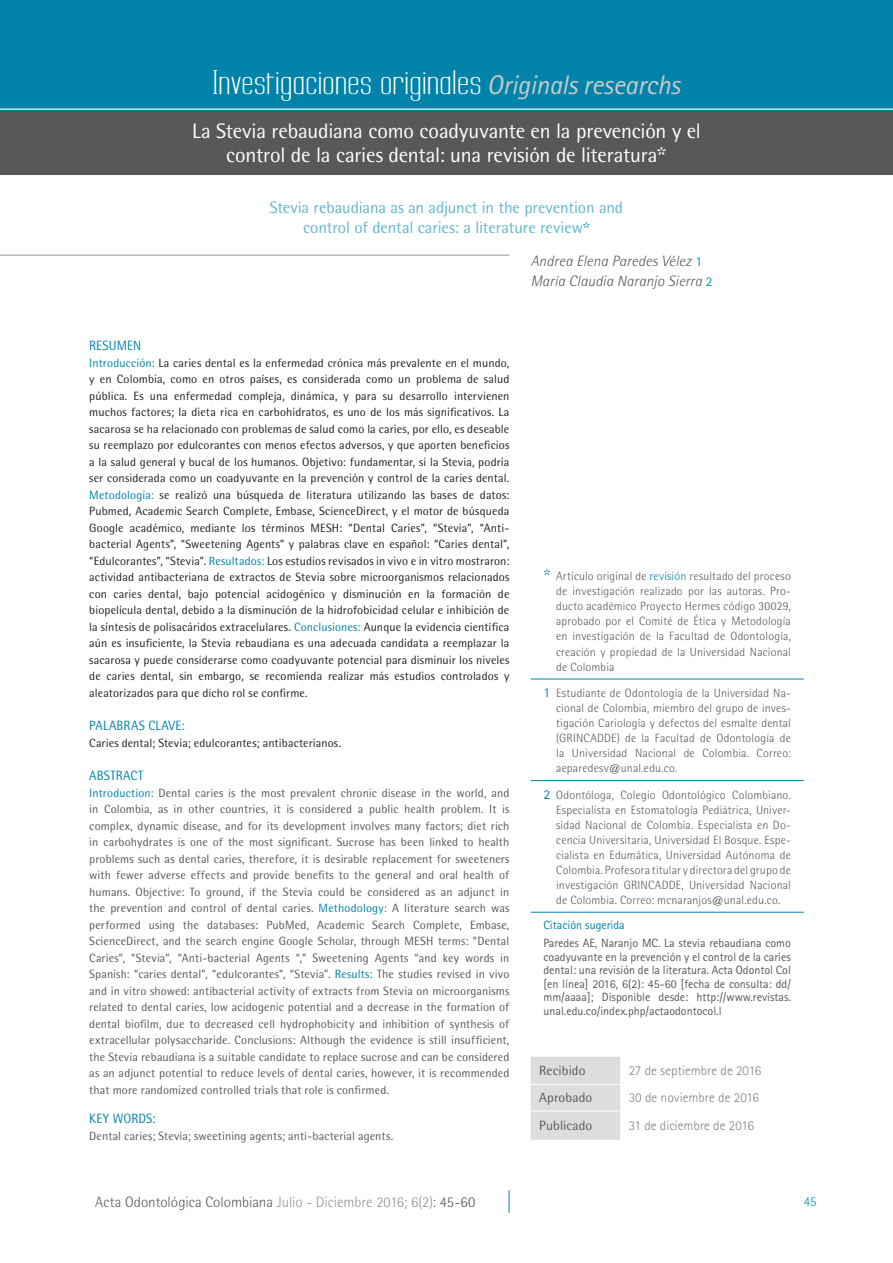
<style>
.page{position:relative;width:893px;height:1263px;background:#fff}
.page>*{position:absolute;margin:0;border:0;box-sizing:border-box;transform-origin:0 0}
.t1{font:30px "Labtop Secundo Wide";color:#fff}
.tit-artículoespañol{font:21px/24px "Rotis Semi Sans Std";letter-spacing:-.01em;color:#fff;text-align:center}
.tít-artículoinglés{font:16.5px/19.5px "Rotis Semi Sans Std";letter-spacing:-.005em;color:#64b6d0;text-align:center}
.datos_pag{font:300 15px "Rotis Semi Sans Std";color:#57585a}
.resumen-autor{font:italic 300 15px "Rotis Semi Sans Std";letter-spacing:.01em;color:#57585a}
.t2{font:300 13.5px "Rotis Sans Serif Std";color:#808285}
.t3{font:13.5px "Rotis Semi Sans Std";letter-spacing:.005em;color:#57585a}
.resumen-subtitespaño{font:13.5px "Rotis Semi Sans Std";letter-spacing:.015em;color:#0083a9;scale:.95 1}
.resumen-subtitinglés{font:13.5px "Rotis Semi Sans Std";letter-spacing:.015em;color:#0083a9;scale:.95 1}
.t4{font:300 13.5px "Rotis Semi Sans Std";color:#0095b8}
.resumen-textoesp{font:12px/16.5px "Rotis Semi Sans Std";letter-spacing:.01em;color:#231f20;text-align:justify}
.resumen-textoinglés{font:12px/16.5px "Rotis Semi Sans Std";letter-spacing:.01em;color:#57585a;text-align:justify}
.resumen-datosartícul{font:300 12px/15px "Rotis Semi Sans Std";letter-spacing:.015em;color:#57585a;text-align:justify}
.citacion_txt{font:12px/13.5px "Rotis Sans Serif Std";color:#57585a;text-align:justify}
.t5{font:12px "Rotis Sans Serif Std";color:#0083a9}
.s1{font-family:"Rotis Sans Serif Std";font-style:italic;font-size:27px;color:#c7c8ca}
.s2{font-family:"Aller"}
.s3{font-family:"Aller";font-size:15px;color:#169ebf}
.s4{color:#0083a9}
.s5{font-family:"Rotis Sans Serif Std";font-weight:400;font-style:normal;font-size:13.5px;color:#0095b8}
.s6{font-family:"Aller";font-weight:400;font-size:15px;color:#0083a9}
.s7{font-family:"Rotis Sans Serif Std";font-weight:400;font-size:13.5px;color:#0083a9}
.s8{color:#939598}
</style>
<div class="page">
<div style="left:0;top:0;width:893px;height:123px;background:#0083a9"></div>
<hr style="left:0;top:109px;width:893px;height:1px;background:#fff">
<hr style="left:0;top:255px;width:509px;height:1px;background:#939598">
<svg style="left:509px;top:1190px;width:1px;height:23px"></svg>
<div style="left:0;top:111px;width:893px;height:64px;background:#57585a"></div>
<hr style="left:531px;top:679px;width:273px;height:1px;background:#0083a9">
<hr style="left:531px;top:780px;width:273px;height:1px;background:#0083a9">
<hr style="left:531px;top:912px;width:273px;height:1px;background:#0083a9">
<div style="left:531px;top:1057px;width:89px;height:83px;background:#dcdddf"></div>
<hr style="left:531px;top:1084px;width:89px;height:1px;background:#fff">
<hr style="left:531px;top:1110px;width:89px;height:1px;background:#fff">
<h1 class="t1" style="left:213px;top:63px;width:469px">Investigaciones originales <span class="s1">Originals researchs</span></h1>
<p class="tit-artículoespañol" style="left:192px;top:119px;width:510px">La Stevia rebaudiana como coadyuvante en la prevención y el control de la caries dental: una revisión de literatura<span class="s2">*</span></p>
<p class="tít-artículoinglés" style="left:270px;top:198px;width:355px">Stevia rebaudiana as an adjunct in the prevention and control of dental caries: a literature review<span class="s3">*</span></p>
<p class="resumen-subtitespaño" style="left:89px;top:338px;width:56px">RESUMEN</p>
<p class="resumen-textoesp" style="left:89px;top:354px;width:422px"><span class="s4">Introducción:</span> La caries dental es la enfermedad crónica más prevalente en el mundo, y en Colombia, como en otros países, es considerada como un problema de salud pública. Es una enfermedad compleja, dinámica, y para su desarrollo intervienen muchos factores; la dieta rica en carbohidratos, es uno de los más significativos. La sacarosa se ha relacionado con problemas de salud como la caries, por ello, es deseable su reemplazo por edulcorantes con menos efectos adversos, y que aporten beneficios a la salud general y bucal de los humanos. Objetivo: fundamentar, si la Stevia, podría ser considerada como un coadyuvante en la prevención y control de la caries dental.<br><span class="s4">Metodología:</span> se realizó una búsqueda de literatura utilizando las bases de datos:<br>Pubmed, Academic Search Complete, Embase, ScienceDirect, y el motor de búsqueda Google académico, mediante los términos MESH: “Dental Caries”, “Stevia”, “Anti&shy;bacterial Agents”, “Sweetening Agents” y palabras clave en español: “Caries dental”, “Edulcorantes”, “Stevia”. <span class="s4">Resultados:</span> Los estudios revisados in vivo e in vitro mostraron: actividad antibacteriana de extractos de Stevia sobre microorganismos relacionados con caries dental, bajo potencial acidogénico y disminución en la formación de biopelícula dental, debido a la disminución de la hidrofobicidad celular e inhibición de la síntesis de polisacáridos extracelulares. <span class="s4">Conclusiones:</span> Aunque la evidencia científica aún es insuficiente, la Stevia rebaudiana es una adecuada candidata a reemplazar la sacarosa y puede considerarse como coadyuvante potencial para disminuir los niveles de caries dental, sin embargo, se recomienda realizar más estudios controlados y aleatorizados para que dicho rol se confirme.</p>
<p class="resumen-subtitespaño" style="left:89px;top:718px;width:102px">PALABRAS CLAVE:</p>
<p class="resumen-textoesp" style="left:89px;top:734px;width:253px">Caries dental; Stevia; edulcorantes; antibacterianos.</p>
<p class="resumen-subtitinglés" style="left:89px;top:768px;width:58px">ABSTRACT</p>
<p class="resumen-textoinglés" style="left:89px;top:784px;width:422px"><span class="s4">Introduction:</span> Dental caries is the most prevalent chronic disease in the world, and in Colombia, as in other countries, it is considered a public health problem. It is complex, dynamic disease, and for its development involves many factors; diet rich in carbohydrates is one of the most significant. Sucrose has been linked to health problems such as dental caries, therefore, it is desirable replacement for sweeteners with fewer adverse effects and provide benefits to the general and oral health of humans. Objective: To ground, if the Stevia could be considered as an adjunct in the prevention and control of dental caries. <span class="s4">Methodology:</span> A literature search was performed using the databases: PubMed, Academic Search Complete, Embase, ScienceDirect, and the search engine Google Scholar, through MESH terms: “Dental Caries”, “Stevia”, “Anti-bacterial Agents “,” Sweetening Agents “and key words in Spanish: “caries dental”, “edulcorantes”, “Stevia”. <span class="s4">Results:</span> The studies revised in vivo and in vitro showed: antibacterial activity of extracts from Stevia on microorganisms related to dental caries, low acidogenic potential and a decrease in the formation of dental biofilm, due to decreased cell hydrophobicity and inhibition of synthesis of extracellular polysaccharide. Conclusions: Although the evidence is still insufficient, the Stevia rebaudiana is a suitable candidate to replace sucrose and can be considered as an adjunct potential to reduce levels of dental caries, however, it is recommended that more randomized controlled trials that role is confirmed.</p>
<p class="resumen-subtitinglés" style="left:89px;top:1110px;width:71px">KEY WORDS:</p>
<p class="resumen-textoinglés" style="left:89px;top:1127px;width:305px">Dental caries; Stevia; sweetining agents; anti-bacterial agents.</p>
<p class="resumen-autor" style="left:531px;top:252px;width:173px">Andrea Elena Paredes Vélez <span class="s5">1</span></p>
<p class="resumen-autor" style="left:531px;top:272px;width:184px">María Claudia Naranjo Sierra <span class="s5">2</span></p>
<p class="resumen-datosartícul" style="left:556px;top:569px;width:236px;text-indent:-13px"><span class="s6">*</span> Artículo original de <span class="s4">revisión</span> resultado del proceso de investigación realizado por las autoras. Pro&shy;ducto académico Proyecto Hermes código 30029, aprobado por el Comité de Ética y Metodología en investigación de la Facultad de Odontología, creación y propiedad de la Universidad Nacional de Colombia</p>
<p class="resumen-datosartícul" style="left:556px;top:685px;width:236px;text-indent:-13px"><span class="s7">1</span> Estudiante de Odontología de la Universidad Na&shy;cional de Colombia, miembro del grupo de inves&shy;tigación Cariología y defectos del esmalte dental (GRINCADDE) de la Facultad de Odontología de la Universidad Nacional de Colombia. Correo: aeparedesv@unal.edu.co.</p>
<p class="resumen-datosartícul" style="left:556px;top:787px;width:236px;text-indent:-13px"><span class="s7">2</span> Odontóloga, Colegio Odontológico Colombiano.<br>Especialista en Estomatología Pediátrica, Univer&shy;sidad Nacional de Colombia. Especialista en Do&shy;cencia Universitaria, Universidad El Bosque. Espe&shy;cialista en Edumática, Universidad Autónoma de Colombia. Profesora titular y directora del grupo de investigación GRINCADDE, Universidad Nacional de Colombia. Correo: mcnaranjos@unal.edu.co.</p>
<p class="t5" style="left:543px;top:918px;width:83px">Citación sugerida</p>
<p class="citacion_txt" style="left:543px;top:936px;width:249px">Paredes AE, Naranjo MC. La stevia rebaudiana como coadyuvante en la prevención y el control de la caries dental: una revisión de la literatura. Acta Odontol Col [en línea] 2016, 6(2): 45-60 [fecha de consulta: dd/ mm/aaaa]; Disponible desde: http://www.revistas. unal.edu.co/index.php/actaodontocol.l</p>
<p class="t3" style="left:539px;top:1063px;width:48px">Recibido</p>
<p class="t2" style="left:629px;top:1063px;width:134px">27 de septiembre de 2016</p>
<p class="t3" style="left:539px;top:1090px;width:55px">Aprobado</p>
<p class="t2" style="left:629px;top:1090px;width:132px">30 de noviembre de 2016</p>
<p class="t3" style="left:539px;top:1117px;width:55px">Publicado</p>
<p class="t2" style="left:629px;top:1118px;width:127px">31 de diciembre de 2016</p>
<p class="datos_pag" style="left:95px;top:1193px;width:382px">Acta Odontológica Colombiana <span class="s8">Julio - Diciembre 2016; 6(2)</span>: 45-60</p>
<p class="t4" style="left:804px;top:1194px;width:15px">45</p>
</div>
